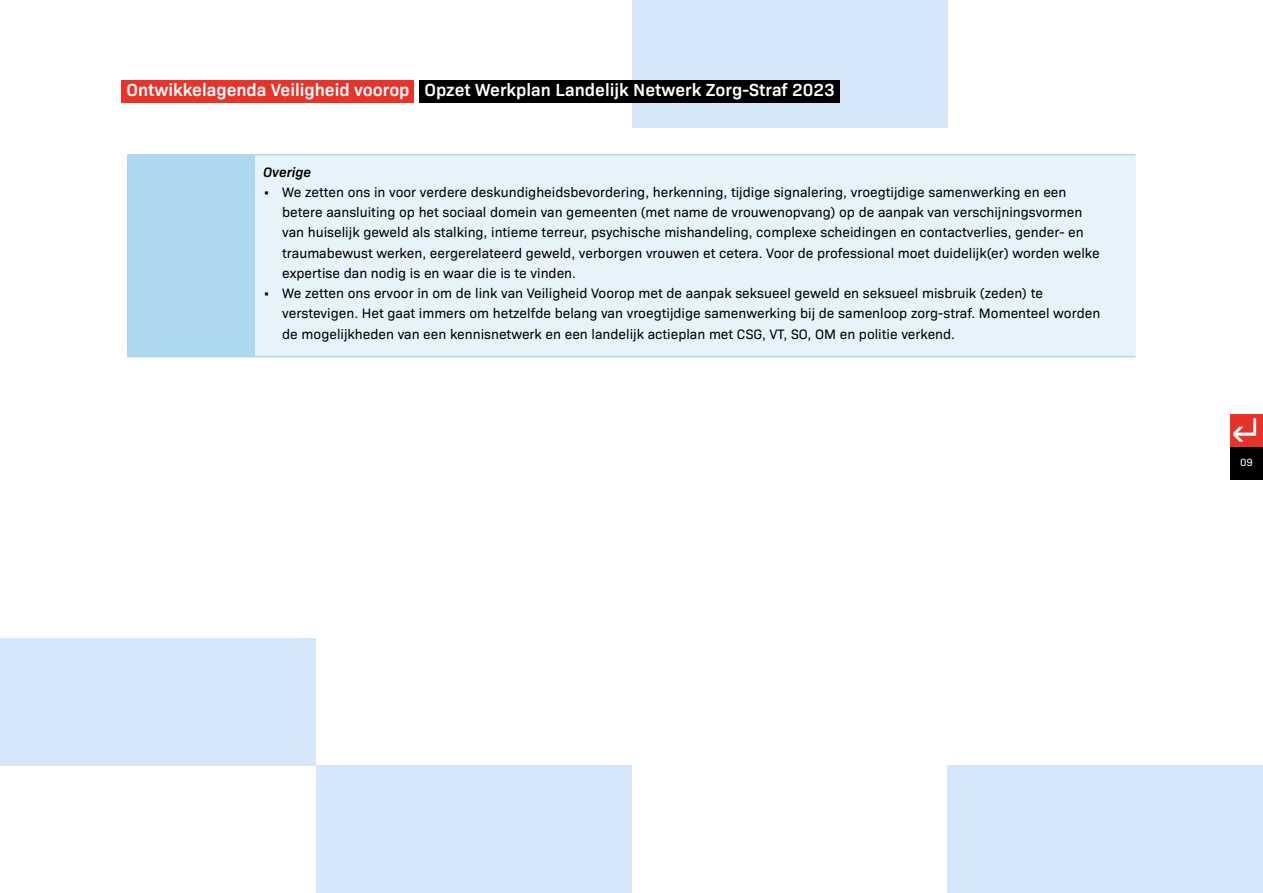
<style>
.page{position:relative;width:1263px;height:893px;background:#fff}
.page>*{position:absolute;margin:0;border:0;box-sizing:border-box;transform-origin:0 0}
.t1{font:600 17.7px "Bio Sans";color:#fff}
.t2{font:13.8px/20.2px "Bio Sans";color:#000}
.t3{font:italic 600 13.8px "Bio Sans";color:#000}
.t4{font:10.65px "Bio Sans";color:#fff}
</style>
<div class="page">
<div style="left:316px;top:765px;width:316px;height:128px;background:#d4e6f7"></div>
<div style="left:0;top:638px;width:316px;height:127px;background:#d4e6f7"></div>
<div style="left:947px;top:765px;width:316px;height:128px;background:#d4e6f7"></div>
<div style="left:632px;top:0;width:315px;height:128px;background:#d4e6f7"></div>
<div style="left:121px;top:80px;width:293px;height:22px;background:#e7332a"></div>
<div style="left:419px;top:80px;width:420px;height:22px;background:#000"></div>
<div style="left:128px;top:155px;width:127px;height:202px;background:#acd8ef"></div>
<div style="left:255px;top:155px;width:880px;height:202px;background:#e6f3fa"></div>
<hr style="left:255px;top:154px;width:880px;height:1px;background:#acd8ef">
<hr style="left:255px;top:356px;width:880px;height:1px;background:#acd8ef">
<hr style="left:128px;top:154px;width:127px;height:1px;background:#acd8ef">
<div style="left:1230px;top:414px;width:33px;height:33px;background:#e63329"></div>
<svg style="left:1233px;top:418px;width:23px;height:24px"></svg>
<div style="left:1230px;top:447px;width:33px;height:33px;background:#000"></div>
<p class="t1" style="left:126px;top:77px;width:710px">Ontwikkelagenda Veiligheid voorop Opzet Werkplan Landelijk Netwerk Zorg-Straf 2023</p>
<p class="t3" style="left:263px;top:161px;width:50px">Overige</p>
<p class="t2" style="left:282px;top:181px;width:819px;text-indent:-19px">• We zetten ons in voor verdere deskundigheidsbevordering, herkenning, tijdige signalering, vroegtijdige samenwerking en een betere aansluiting op het sociaal domein van gemeenten (met name de vrouwenopvang) op de aanpak van verschijningsvormen van huiselijk geweld als stalking, intieme terreur, psychische mishandeling, complexe scheidingen en contactverlies, gender- en traumabewust werken, eergerelateerd geweld, verborgen vrouwen et cetera. Voor de professional moet duidelijk(er) worden welke expertise dan nodig is en waar die is te vinden.</p>
<p class="t2" style="left:282px;top:282px;width:819px;text-indent:-19px">• We zetten ons ervoor in om de link van Veiligheid Voorop met de aanpak seksueel geweld en seksueel misbruik (zeden) te verstevigen. Het gaat immers om hetzelfde belang van vroegtijdige samenwerking bij de samenloop zorg-straf. Momenteel worden de mogelijkheden van een kennisnetwerk en een landelijk actieplan met CSG, VT, SO, OM en politie verkend.</p>
<p class="t4" style="left:1240px;top:455px;width:14px">09</p>
</div>
